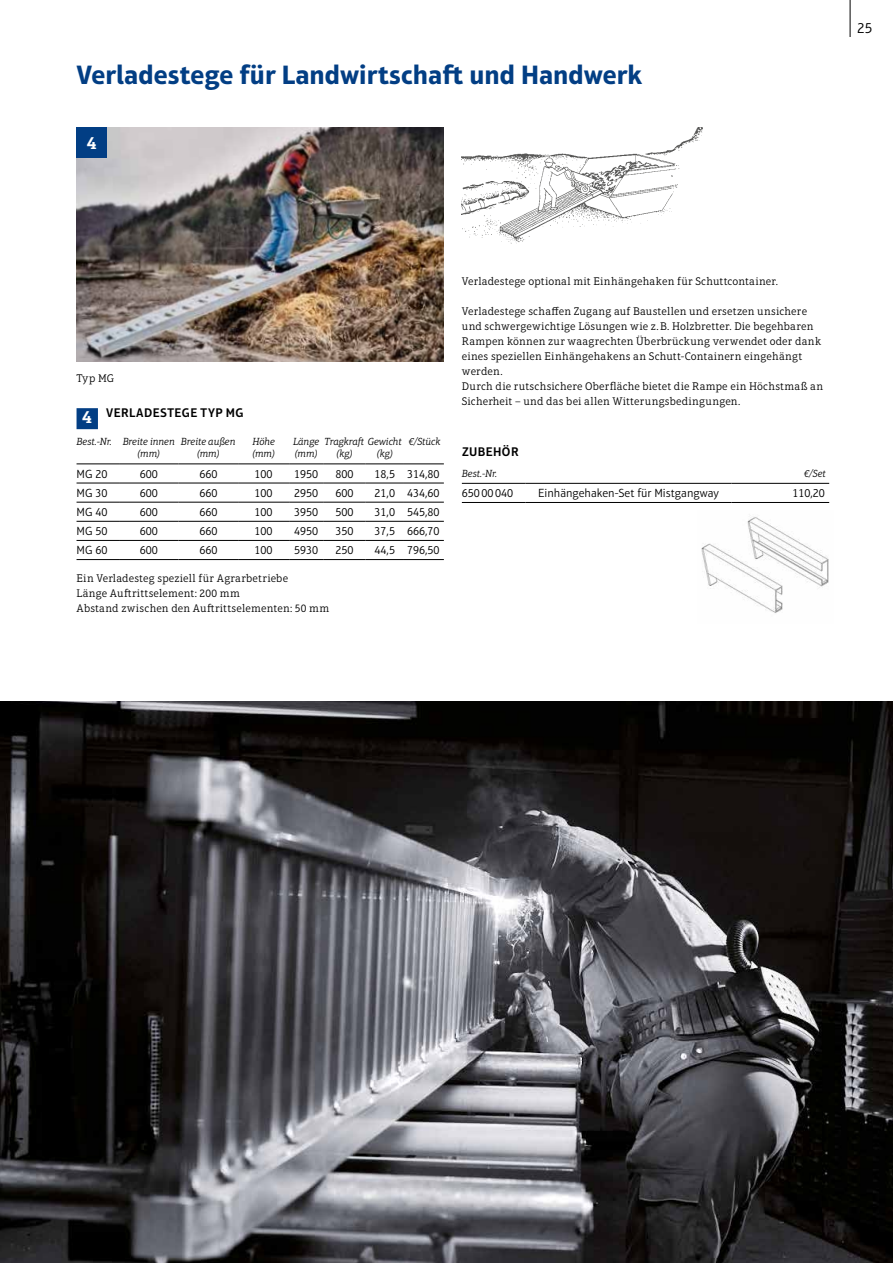
<style>
.page{position:relative;width:893px;height:1263px;background:#fff}
.page>*{position:absolute;margin:0;border:0;box-sizing:border-box;transform-origin:0 0}
.t1{font:700 27px "Aptifer Sans LT Pro";color:#023e84}
.t2{font:600 18px "Aptifer Slab LT Pro";color:#fff}
.t3{font:300 15px "Aptifer Sans LT Pro";color:#000}
.t4{font:600 12.75px "Aptifer Sans LT Pro";letter-spacing:.035em;color:#000}
.t5{font:300 12px "Aptifer Sans LT Pro";color:#000}
.t6{font:300 11.25px/15px "Aptifer Slab LT Pro";letter-spacing:.015em;color:#000}
.t7{font:italic 300 10.5px/12.6px "Aptifer Slab LT Pro";letter-spacing:-.01em;color:#000}
.s1{font-family:"Aptifer Slab LT Pro";font-size:18px;color:#fff}
</style>
<div class="page">
<hr style="left:850px;top:0;width:1px;height:37px;background:#000">
<img style="left:77px;top:128px;width:367px;height:233px">
<img style="left:461px;top:128px;width:242px;height:116px">
<div style="left:77px;top:128px;width:30px;height:30px;background:#023e84"></div>
<img style="left:0;top:702px;width:893px;height:561px">
<img style="left:701px;top:517px;width:128px;height:96px">
<div style="left:77px;top:408px;width:21px;height:21px;background:#023e84"></div>
<svg style="left:77px;top:482px;width:367px;height:58px"></svg>
<hr style="left:77px;top:502px;width:42px;height:1px;background:#000">
<hr style="left:119px;top:502px;width:60px;height:1px;background:#000">
<hr style="left:179px;top:502px;width:59px;height:1px;background:#000">
<hr style="left:289px;top:502px;width:34px;height:1px;background:#000">
<hr style="left:238px;top:502px;width:51px;height:1px;background:#000">
<hr style="left:323px;top:502px;width:43px;height:1px;background:#000">
<hr style="left:366px;top:502px;width:38px;height:1px;background:#000">
<hr style="left:404px;top:502px;width:40px;height:1px;background:#000">
<hr style="left:77px;top:521px;width:42px;height:1px;background:#000">
<hr style="left:119px;top:521px;width:60px;height:1px;background:#000">
<hr style="left:179px;top:521px;width:59px;height:1px;background:#000">
<hr style="left:289px;top:521px;width:34px;height:1px;background:#000">
<hr style="left:238px;top:521px;width:51px;height:1px;background:#000">
<hr style="left:323px;top:521px;width:43px;height:1px;background:#000">
<hr style="left:366px;top:521px;width:38px;height:1px;background:#000">
<hr style="left:404px;top:521px;width:40px;height:1px;background:#000">
<hr style="left:77px;top:464px;width:42px;height:1px;background:#000">
<hr style="left:119px;top:464px;width:60px;height:1px;background:#000">
<hr style="left:179px;top:464px;width:59px;height:1px;background:#000">
<hr style="left:238px;top:464px;width:51px;height:1px;background:#000">
<hr style="left:289px;top:464px;width:34px;height:1px;background:#000">
<hr style="left:323px;top:464px;width:43px;height:1px;background:#000">
<hr style="left:366px;top:464px;width:38px;height:1px;background:#000">
<hr style="left:404px;top:464px;width:40px;height:1px;background:#000">
<hr style="left:77px;top:483px;width:42px;height:1px;background:#000">
<hr style="left:119px;top:483px;width:60px;height:1px;background:#000">
<hr style="left:179px;top:483px;width:59px;height:1px;background:#000">
<hr style="left:238px;top:483px;width:51px;height:1px;background:#000">
<hr style="left:289px;top:483px;width:34px;height:1px;background:#000">
<hr style="left:323px;top:483px;width:43px;height:1px;background:#000">
<hr style="left:366px;top:483px;width:38px;height:1px;background:#000">
<hr style="left:404px;top:483px;width:40px;height:1px;background:#000">
<hr style="left:77px;top:559px;width:42px;height:1px;background:#000">
<hr style="left:119px;top:559px;width:60px;height:1px;background:#000">
<hr style="left:179px;top:559px;width:59px;height:1px;background:#000">
<hr style="left:238px;top:559px;width:51px;height:1px;background:#000">
<hr style="left:289px;top:559px;width:34px;height:1px;background:#000">
<hr style="left:323px;top:559px;width:43px;height:1px;background:#000">
<hr style="left:366px;top:559px;width:38px;height:1px;background:#000">
<hr style="left:404px;top:559px;width:40px;height:1px;background:#000">
<hr style="left:77px;top:540px;width:42px;height:1px;background:#000">
<hr style="left:119px;top:540px;width:60px;height:1px;background:#000">
<hr style="left:179px;top:540px;width:59px;height:1px;background:#000">
<hr style="left:238px;top:540px;width:51px;height:1px;background:#000">
<hr style="left:289px;top:540px;width:34px;height:1px;background:#000">
<hr style="left:323px;top:540px;width:43px;height:1px;background:#000">
<hr style="left:366px;top:540px;width:38px;height:1px;background:#000">
<hr style="left:404px;top:540px;width:40px;height:1px;background:#000">
<hr style="left:462px;top:483px;width:64px;height:1px;background:#000">
<hr style="left:526px;top:483px;width:205px;height:1px;background:#000">
<hr style="left:731px;top:483px;width:98px;height:1px;background:#000">
<hr style="left:462px;top:502px;width:64px;height:1px;background:#000">
<hr style="left:526px;top:502px;width:205px;height:1px;background:#000">
<hr style="left:731px;top:502px;width:98px;height:1px;background:#000">
<h1 class="t1" style="left:77px;top:59px;width:567px">Verladestege für Landwirtschaft und Handwerk</h1>
<h2 class="t2" style="left:87px;top:132px;width:11px">4</h2>
<h3 class="t3" style="left:857px;top:19px;width:17px">25</h3>
<p class="t6" style="left:77px;top:370px;width:39px">Typ MG</p>
<p class="t4" style="left:82px;top:406px;width:163px"><span class="s1">4</span> VERLADESTEGE TYP MG</p>
<p class="t7" style="left:137px;top:435px;width:39px;text-indent:-61px">Best.-Nr. Breite innen (mm)</p>
<p class="t7" style="left:181px;top:435px;width:56px;text-align:center">Breite außen (mm)</p>
<p class="t7" style="left:252px;top:435px;width:25px">Höhe (mm)</p>
<p class="t7" style="left:293px;top:435px;width:28px">Länge (mm)</p>
<p class="t7" style="left:336px;top:435px;width:67px;text-indent:-11px">Tragkraft Gewicht (kg)</p>
<p class="t7" style="left:409px;top:435px;width:33px">€/Stück</p>
<p class="t7" style="left:376px;top:447px;width:18px">(kg)</p>
<p class="t5" style="left:77px;top:467px;width:32px">MG 20</p>
<p class="t5" style="left:140px;top:467px;width:20px">600</p>
<p class="t5" style="left:199px;top:467px;width:20px">660</p>
<p class="t5" style="left:255px;top:467px;width:20px">100</p>
<p class="t5" style="left:294px;top:467px;width:26px">1950</p>
<p class="t5" style="left:335px;top:467px;width:20px">800</p>
<p class="t5" style="left:375px;top:467px;width:67px">18,5 314,80</p>
<p class="t5" style="left:77px;top:486px;width:32px">MG 30</p>
<p class="t5" style="left:140px;top:486px;width:20px">600</p>
<p class="t5" style="left:199px;top:486px;width:20px">660</p>
<p class="t5" style="left:255px;top:486px;width:20px">100</p>
<p class="t5" style="left:294px;top:486px;width:26px">2950</p>
<p class="t5" style="left:335px;top:486px;width:20px">600</p>
<p class="t5" style="left:375px;top:486px;width:67px">21,0 434,60</p>
<p class="t5" style="left:77px;top:505px;width:32px">MG 40</p>
<p class="t5" style="left:140px;top:505px;width:20px">600</p>
<p class="t5" style="left:199px;top:505px;width:20px">660</p>
<p class="t5" style="left:255px;top:505px;width:20px">100</p>
<p class="t5" style="left:294px;top:505px;width:26px">3950</p>
<p class="t5" style="left:335px;top:505px;width:20px">500</p>
<p class="t5" style="left:375px;top:505px;width:67px">31,0 545,80</p>
<p class="t5" style="left:77px;top:524px;width:32px">MG 50</p>
<p class="t5" style="left:140px;top:524px;width:20px">600</p>
<p class="t5" style="left:199px;top:524px;width:20px">660</p>
<p class="t5" style="left:255px;top:524px;width:20px">100</p>
<p class="t5" style="left:294px;top:524px;width:26px">4950</p>
<p class="t5" style="left:335px;top:524px;width:20px">350</p>
<p class="t5" style="left:375px;top:524px;width:67px">37,5 666,70</p>
<p class="t5" style="left:77px;top:544px;width:32px">MG 60</p>
<p class="t5" style="left:140px;top:544px;width:20px">600</p>
<p class="t5" style="left:199px;top:544px;width:20px">660</p>
<p class="t5" style="left:255px;top:544px;width:20px">100</p>
<p class="t5" style="left:294px;top:544px;width:26px">5930</p>
<p class="t5" style="left:335px;top:544px;width:20px">250</p>
<p class="t5" style="left:375px;top:544px;width:67px">44,5 796,50</p>
<p class="t6" style="left:77px;top:570px;width:254px">Ein Verladesteg speziell für Agrarbetriebe<br>Länge Auftrittselement: 200 mm<br>Abstand zwischen den Auftrittselementen: 50 mm</p>
<p class="t6" style="left:462px;top:274px;width:318px">Verladestege optional mit Einhängehaken für Schuttcontainer.</p>
<p class="t6" style="left:462px;top:304px;width:363px">Verladestege schaffen Zugang auf Baustellen und ersetzen unsichere und schwergewichtige Lösungen wie z.B. Holzbretter. Die begehbaren Rampen können zur waagrechten Überbrückung verwendet oder dank eines speziellen Einhängehakens an Schutt-Containern eingehängt werden.<br>Durch die rutschsichere Oberfläche bietet die Rampe ein Höchstmaß an Sicherheit – und das bei allen Witterungsbedingungen.</p>
<p class="t4" style="left:462px;top:444px;width:58px">ZUBEHÖR</p>
<p class="t7" style="left:462px;top:467px;width:37px">Best.-Nr.</p>
<p class="t7" style="left:804px;top:467px;width:23px">€/Set</p>
<p class="t5" style="left:462px;top:487px;width:53px">65000040</p>
<p class="t5" style="left:538px;top:487px;width:182px">Einhängehaken-Set für Mistgangway</p>
<p class="t5" style="left:792px;top:487px;width:34px">110,20</p>
</div>
